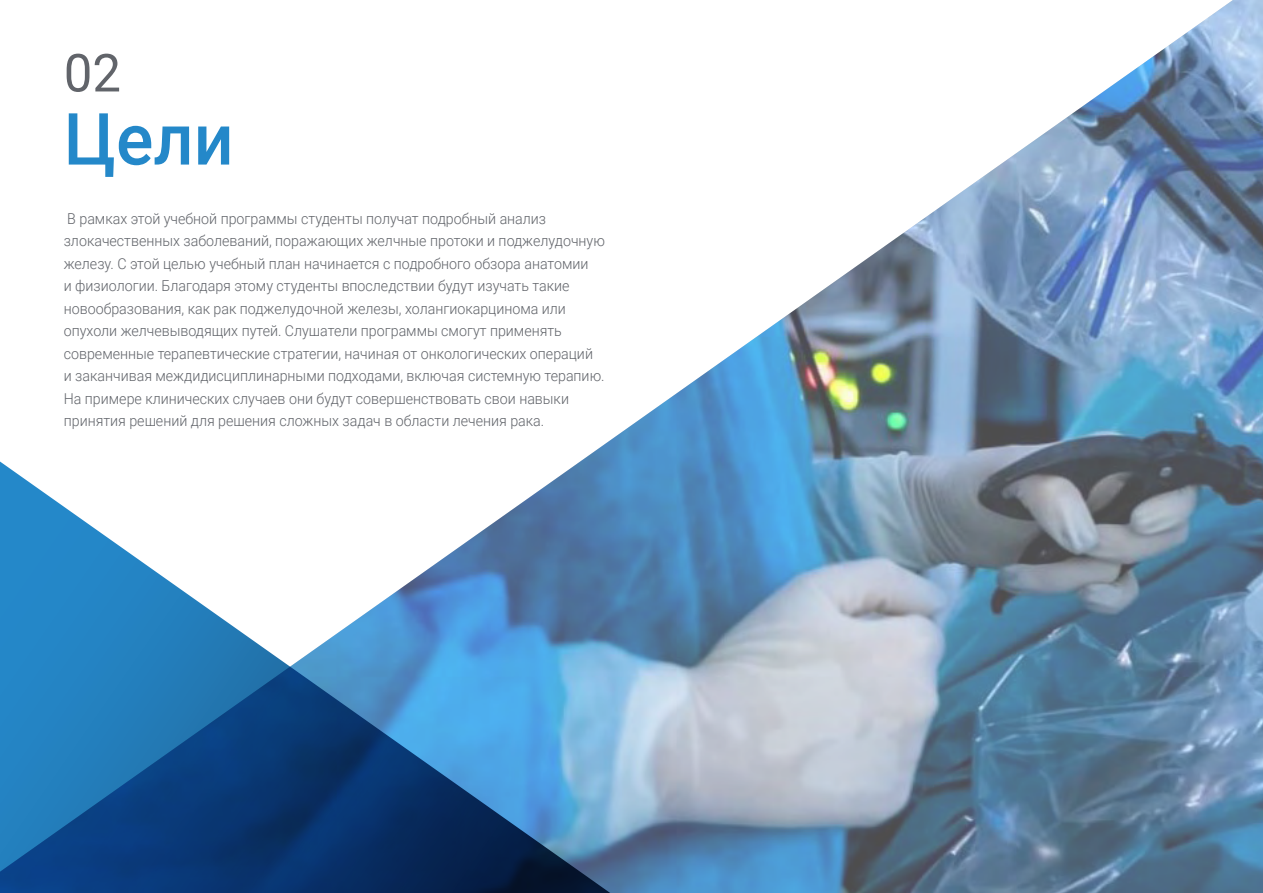
<style>
.page{position:relative;width:1263px;height:893px;background:#fff}
.page>*{position:absolute;margin:0;border:0;box-sizing:border-box;transform-origin:0 0}
.t1{font:500 72px "Roboto";color:#2488c9}
.t2{font:52.5px "Roboto";color:#61646a}
.t3{font:300 15px/22.5px "Roboto";color:#61646a;scale:.95 1}
</style>
<div class="page">
<img style="left:602px;top:0;width:661px;height:893px">
<svg style="left:0;top:446px;width:640px;height:447px"></svg>
<h2 class="t2" style="left:64px;top:36px;width:59px">02</h2>
<h1 class="t1" style="left:64px;top:89px;width:171px">Цели</h1>
<p class="t3" style="left:64px;top:207px;width:571px">В рамках этой учебной программы студенты получат подробный анализ злокачественных заболеваний, поражающих желчные протоки и поджелудочную железу. С этой целью учебный план начинается с подробного обзора анатомии<br>и физиологии. Благодаря этому студенты впоследствии будут изучать такие новообразования, как рак поджелудочной железы, холангиокарцинома или опухоли желчевыводящих путей. Слушатели программы смогут применять современные терапевтические стратегии, начиная от онкологических операций<br>и заканчивая междидисциплинарными подходами, включая системную терапию.<br>На примере клинических случаев они будут совершенствовать свои навыки принятия решений для решения сложных задач в области лечения рака.</p>
</div>
